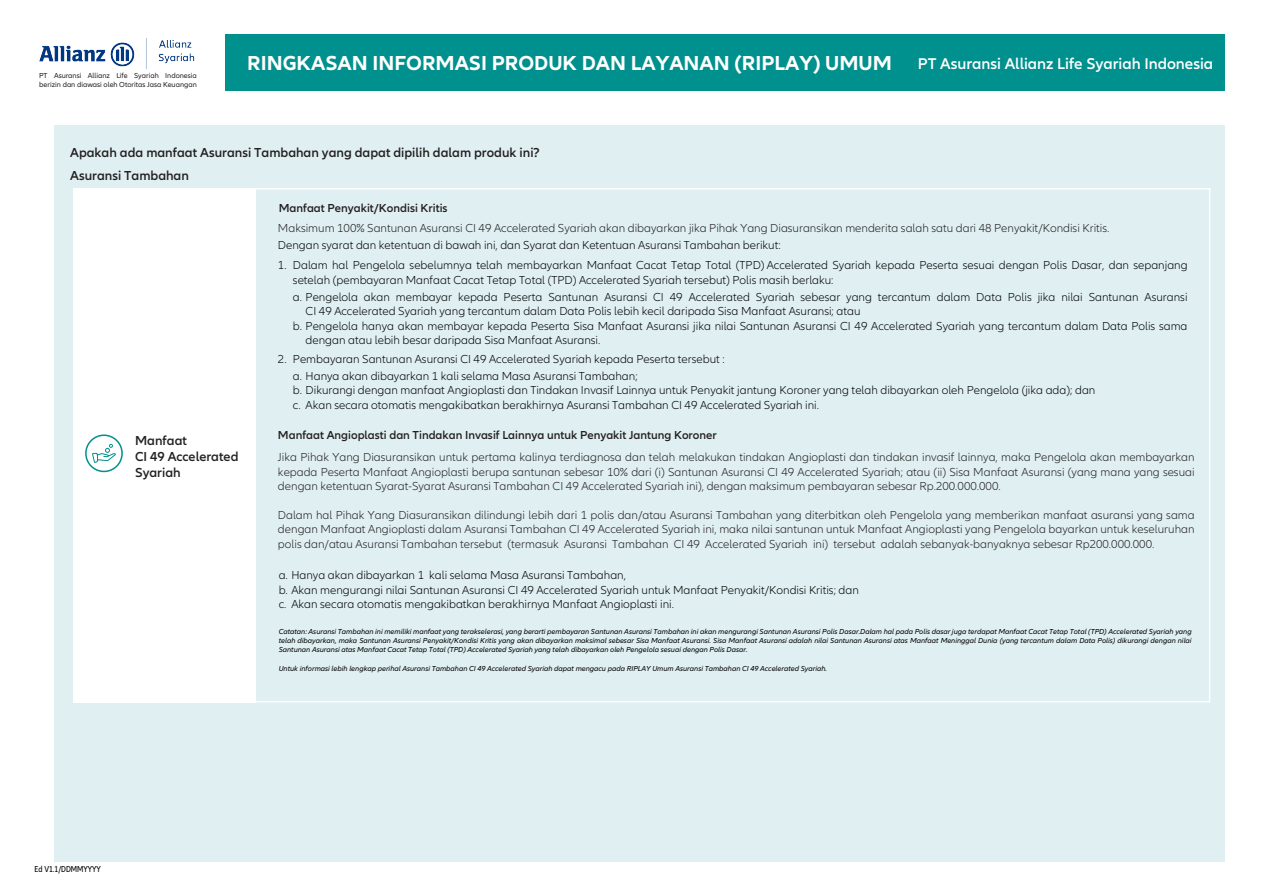
<style>
.page{position:relative;width:1263px;height:893px;background:#fff}
.page>*{position:absolute;margin:0;border:0;box-sizing:border-box;transform-origin:0 0}
.t1{font:700 21px "Allianz Neo";color:#fff}
.t2{font:600 13.5px/16.2px "Allianz Neo";color:#231f20}
.t3{font:300 12px/14.4px "Allianz Neo";color:#000}
.t4{font:300 12px/14.4px "Allianz Neo";color:#231f20;text-align:justify}
.t5{font:600 12px "Allianz Neo";color:#231f20}
.t6{font:condensed 9px "Allianz Neo";color:#000}
.t7{font:italic 7.5px/9px "Allianz Neo";color:#000;text-align:justify}
.t8{font:7.5px/9px "Allianz Neo";color:#231f20}
.s1{font-weight:600;font-size:16.2px}
</style>
<div class="page">
<div style="left:54px;top:125px;width:1171px;height:737px;background:#dfeff2"></div>
<hr style="left:254px;top:701px;width:955px;height:1px;background:#fff">
<div style="left:74px;top:188px;width:182px;height:514px;background:#fff"></div>
<hr style="left:254px;top:188px;width:955px;height:1px;background:#fff">
<hr style="left:1209px;top:188px;width:1px;height:514px;background:#fff">
<div style="left:85px;top:434px;width:38px;height:38px;border:2px solid #00908d;border-radius:50%"></div>
<svg style="left:92px;top:444px;width:24px;height:19px"></svg>
<div style="left:225px;top:34px;width:1000px;height:56px;background:#00908d"></div>
<img style="left:39px;top:38px;width:156px;height:31px">
<p class="t8" style="left:39px;top:71px;width:159px">PT Asuransi Allianz Life Syariah Indonesia berizin dan diawasi oleh Otoritas Jasa Keuangan</p>
<h1 class="t1" style="left:247px;top:51px;width:967px">RINGKASAN INFORMASI PRODUK DAN LAYANAN (RIPLAY) UMUM <span class="s1">PT Asuransi Allianz Life Syariah Indonesia</span></h1>
<p class="t2" style="left:70px;top:144px;width:471px">Apakah ada manfaat Asuransi Tambahan yang dapat dipilih dalam produk ini?</p>
<p class="t2" style="left:70px;top:168px;width:120px">Asuransi Tambahan</p>
<p class="t2" style="left:135px;top:432px;width:105px">Manfaat<br>CI 49 Accelerated<br>Syariah</p>
<p class="t5" style="left:279px;top:201px;width:170px">Manfaat Penyakit/Kondisi Kritis</p>
<p class="t4" style="left:278px;top:221px;width:833px">Maksimum 100% Santunan Asuransi CI 49 Accelerated Syariah akan dibayarkan jika Pihak Yang Diasuransikan menderita salah satu dari 48 Penyakit/Kondisi Kritis.</p>
<p class="t3" style="left:293px;top:236px;width:896px;line-height:20px;text-indent:-15px">Dengan syarat dan ketentuan di bawah ini, dan Syarat dan Ketentuan Asuransi Tambahan berikut:<br>Dalam hal Pengelola sebelumnya telah membayarkan Manfaat Cacat Tetap Total (TPD) Accelerated Syariah kepada Peserta sesuai dengan Polis Dasar, dan sepanjang</p>
<p class="t3" style="left:293px;top:273px;width:542px">setelah (pembayaran Manfaat Cacat Tetap Total (TPD) Accelerated Syariah tersebut) Polis masih berlaku:</p>
<p class="t3" style="left:278px;top:259px;width:10px">1.</p>
<p class="t3" style="left:293px;top:290px;width:896px">a. Pengelola akan membayar kepada Peserta Santunan Asuransi CI 49 Accelerated Syariah sebesar yang tercantum dalam Data Polis jika nilai Santunan Asuransi</p>
<p class="t3" style="left:306px;top:304px;width:556px">CI 49 Accelerated Syariah yang tercantum dalam Data Polis lebih kecil daripada Sisa Manfaat Asuransi; atau</p>
<p class="t3" style="left:293px;top:319px;width:896px">b. Pengelola hanya akan membayar kepada Peserta Sisa Manfaat Asuransi jika nilai Santunan Asuransi CI 49 Accelerated Syariah yang tercantum dalam Data Polis sama</p>
<p class="t3" style="left:306px;top:333px;width:296px">dengan atau lebih besar daripada Sisa Manfaat Asuransi.</p>
<p class="t3" style="left:293px;top:351px;width:433px;line-height:17px;text-indent:-15px">2. Pembayaran Santunan Asuransi CI 49 Accelerated Syariah kepada Peserta tersebut : a. Hanya akan dibayarkan 1 kali selama Masa Asuransi Tambahan;</p>
<p class="t3" style="left:293px;top:383px;width:804px">b. Dikurangi dengan manfaat Angioplasti dan Tindakan Invasif Lainnya untuk Penyakit jantung Koroner yang telah dibayarkan oleh Pengelola (jika ada); dan c. Akan secara otomatis mengakibatkan berakhirnya Asuransi Tambahan CI 49 Accelerated Syariah ini.</p>
<p class="t5" style="left:278px;top:428px;width:440px">Manfaat Angioplasti dan Tindakan Invasif Lainnya untuk Penyakit Jantung Koroner</p>
<p class="t4" style="left:278px;top:450px;width:918px">Jika Pihak Yang Diasuransikan untuk pertama kalinya terdiagnosa dan telah melakukan tindakan Angioplasti dan tindakan invasif lainnya, maka Pengelola akan membayarkan kepada Peserta Manfaat Angioplasti berupa santunan sebesar 10% dari (i) Santunan Asuransi CI 49 Accelerated Syariah; atau (ii) Sisa Manfaat Asuransi (yang mana yang sesuai dengan ketentuan Syarat-Syarat Asuransi Tambahan CI 49 Accelerated Syariah ini), dengan maksimum pembayaran sebesar Rp.200.000.000.</p>
<p class="t4" style="left:278px;top:508px;width:918px">Dalam hal Pihak Yang Diasuransikan dilindungi lebih dari 1 polis dan/atau Asuransi Tambahan yang diterbitkan oleh Pengelola yang memberikan manfaat asuransi yang sama dengan Manfaat Angioplasti dalam Asuransi Tambahan CI 49 Accelerated Syariah ini, maka nilai santunan untuk Manfaat Angioplasti yang Pengelola bayarkan untuk keseluruhan polis dan/atau Asuransi Tambahan tersebut (termasuk Asuransi Tambahan CI 49 Accelerated Syariah ini) tersebut adalah sebanyak-banyaknya sebesar Rp200.000.000.</p>
<p class="t3" style="left:279px;top:569px;width:582px">a. Hanya akan dibayarkan 1 kali selama Masa Asuransi Tambahan,<br>b. Akan mengurangi nilai Santunan Asuransi CI 49 Accelerated Syariah untuk Manfaat Penyakit/Kondisi Kritis; dan c. Akan secara otomatis mengakibatkan berakhirnya Manfaat Angioplasti ini.</p>
<p class="t7" style="left:279px;top:627px;width:914px">Catatan: Asuransi Tambahan ini memiliki manfaat yang terakselerasi, yang berarti pembayaran Santunan Asuransi Tambahan ini akan mengurangi Santunan Asuransi Polis Dasar.Dalam hal pada Polis dasar juga terdapat Manfaat Cacat Tetap Total (TPD) Accelerated Syariah yang telah dibayarkan, maka Santunan Asuransi Penyakit/Kondisi Kritis yang akan dibayarkan maksimal sebesar Sisa Manfaat Asuransi. Sisa Manfaat Asuransi adalah nilai Santunan Asuransi atas Manfaat Meninggal Dunia (yang tercantum dalam Data Polis) dikurangi dengan nilai Santunan Asuransi atas Manfaat Cacat Tetap Total (TPD) Accelerated Syariah yang telah dibayarkan oleh Pengelola sesuai dengan Polis Dasar.</p>
<p class="t7" style="left:279px;top:664px;width:550px">Untuk informasi lebih lengkap perihal Asuransi Tambahan CI 49 Accelerated Syariah dapat mengacu pada RIPLAY Umum Asuransi Tambahan CI 49 Accelerated Syariah.</p>
<p class="t6" style="left:34px;top:863px;width:68px">Ed V1.1/DDMMYYYY</p>
</div>
